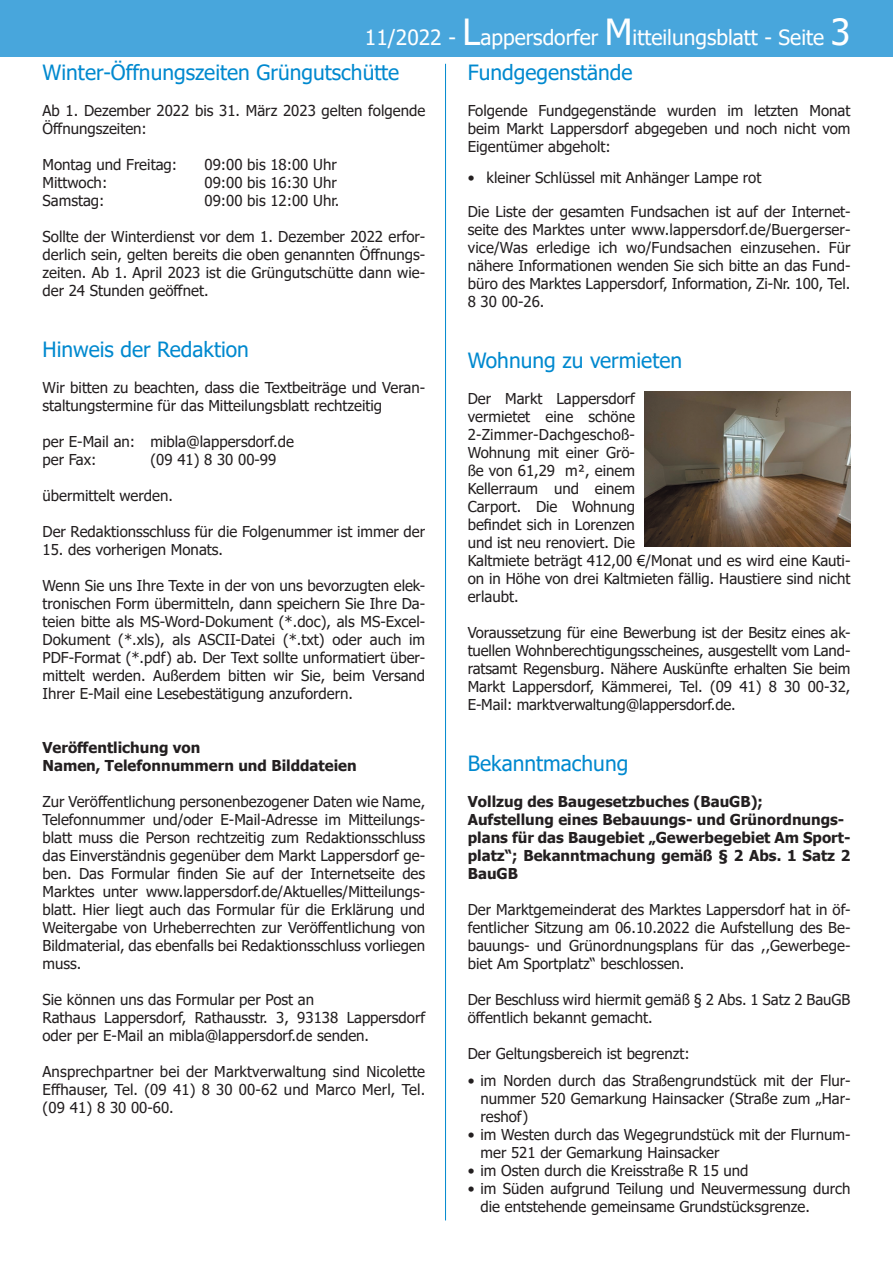
<style>
.page{position:relative;width:893px;height:1263px;background:#fff}
.page>*{position:absolute;margin:0;border:0;box-sizing:border-box;transform-origin:0 0}
.t1{font:21px/34.5px "Tahoma";color:#fff}
.t2{font:21px "Tahoma";color:#0089cf}
.t3{font:15px/18px "Tahoma";color:#231f20;text-align:justify}
.t4{font:700 15px/18px "Tahoma";color:#231f20}
.s1{font-size:36px}
.s2{color:#0089cf}
</style>
<div class="page">
<div style="left:0;top:0;width:893px;height:57px;background:#48a6dc"></div>
<hr style="left:445px;top:64px;width:1px;height:1156px;background:#0089cf">
<img style="left:644px;top:392px;width:206px;height:154px">
<h1 class="t1" style="left:43px;top:22px;width:809px;text-indent:322px">11/2022 - <span class="s1">L</span>appersdorfer <span class="s1">M</span>itteilungsblatt - Seite <span class="s1">3<br></span><span class="s2">Winter-Öffnungszeiten Grüngutschütte</span></h1>
<p class="t3" style="left:43px;top:102px;width:384px">Ab 1. Dezember 2022 bis 31. März 2023 gelten folgende</p>
<p class="t3" style="left:43px;top:120px;width:106px">Öffnungszeiten:</p>
<p class="t3" style="left:43px;top:156px;width:136px">Montag und Freitag:<br>Mittwoch:</p>
<p class="t3" style="left:205px;top:156px;width:134px">09:00 bis 18:00 Uhr<br>09:00 bis 16:30 Uhr</p>
<p class="t3" style="left:43px;top:192px;width:64px">Samstag:</p>
<p class="t3" style="left:205px;top:192px;width:136px">09:00 bis 12:00 Uhr.</p>
<p class="t3" style="left:43px;top:228px;width:384px">Sollte der Winterdienst vor dem 1. Dezember 2022 erfor&shy;derlich sein, gelten bereits die oben genannten Öffnungs&shy;zeiten. Ab 1. April 2023 ist die Grüngutschütte dann wie&shy;der 24 Stunden geöffnet.</p>
<h3 class="t2" style="left:468px;top:58px;width:166px">Fundgegenstände</h3>
<p class="t3" style="left:468px;top:102px;width:384px">Folgende Fundgegenstände wurden im letzten Monat beim Markt Lappersdorf abgegeben und noch nicht vom Eigentümer abgeholt:</p>
<p class="t3" style="left:468px;top:169px;width:295px">• kleiner Schlüssel mit Anhänger Lampe rot</p>
<p class="t3" style="left:468px;top:203px;width:384px">Die Liste der gesamten Fundsachen ist auf der Internet&shy;seite des Marktes unter www.lappersdorf.de/Buergerser&shy;vice/Was erledige ich wo/Fundsachen einzusehen. Für nähere Informationen wenden Sie sich bitte an das Fund&shy;büro des Marktes Lappersdorf, Information, Zi-Nr. 100, Tel.<br>8 30 00-26.</p>
<h3 class="t2" style="left:43px;top:335px;width:208px">Hinweis der Redaktion</h3>
<p class="t3" style="left:43px;top:379px;width:384px">Wir bitten zu beachten, dass die Textbeiträge und Veran&shy;staltungstermine für das Mitteilungsblatt rechtzeitig</p>
<p class="t3" style="left:43px;top:433px;width:253px">per E-Mail an: mibla@lappersdorf.de per Fax:</p>
<p class="t3" style="left:151px;top:451px;width:127px">(09 41) 8 30 00-99</p>
<p class="t3" style="left:43px;top:487px;width:132px">übermittelt werden.</p>
<p class="t3" style="left:43px;top:523px;width:384px">Der Redaktionsschluss für die Folgenummer ist immer der</p>
<p class="t3" style="left:43px;top:541px;width:182px">15. des vorherigen Monats.</p>
<p class="t3" style="left:43px;top:577px;width:384px">Wenn Sie uns Ihre Texte in der von uns bevorzugten elek&shy;tronischen Form übermitteln, dann speichern Sie Ihre Da&shy;teien bitte als MS-Word-Dokument (*.doc), als MS-Excel-Dokument (*.xls), als ASCII-Datei (*.txt) oder auch im PDF-Format (*.pdf) ab. Der Text sollte unformatiert über&shy;mittelt werden. Außerdem bitten wir Sie, beim Versand Ihrer E-Mail eine Lesebestätigung anzufordern.</p>
<h5 class="t4" style="left:43px;top:739px;width:159px">Veröffentlichung von</h5>
<p class="t4" style="left:43px;top:757px;width:316px">Namen, Telefonnummern und Bilddateien</p>
<p class="t3" style="left:43px;top:793px;width:384px">Zur Veröffentlichung personenbezogener Daten wie Name, Telefonnummer und/oder E-Mail-Adresse im Mitteilungs&shy;blatt muss die Person rechtzeitig zum Redaktionsschluss das Einverständnis gegenüber dem Markt Lappersdorf ge&shy;ben. Das Formular finden Sie auf der Internetseite des Marktes unter www.lappersdorf.de/Aktuelles/Mitteilungs&shy;blatt. Hier liegt auch das Formular für die Erklärung und Weitergabe von Urheberrechten zur Veröffentlichung von Bildmaterial, das ebenfalls bei Redaktionsschluss vorliegen muss.</p>
<p class="t3" style="left:43px;top:991px;width:384px;text-align:left">Sie können uns das Formular per Post an<br>Rathaus Lappersdorf, Rathausstr. 3, 93138 Lappersdorf oder per E-Mail an mibla@lappersdorf.de senden.</p>
<p class="t3" style="left:43px;top:1063px;width:384px">Ansprechpartner bei der Marktverwaltung sind Nicolette Effhauser, Tel. (09 41) 8 30 00-62 und Marco Merl, Tel. (09 41) 8 30 00-60.</p>
<h3 class="t2" style="left:468px;top:346px;width:216px">Wohnung zu vermieten</h3>
<p class="t3" style="left:468px;top:390px;width:169px">Der Markt Lappersdorf</p>
<p class="t3" style="left:468px;top:408px;width:169px">vermietet eine schöne 2-Zimmer-Dachgeschoß-Wohnung mit einer Grö&shy;ße von 61,29 m², einem Kellerraum und einem Carport. Die Wohnung befindet sich in Lorenzen und ist neu renoviert. Die</p>
<p class="t3" style="left:468px;top:552px;width:384px">Kaltmiete beträgt 412,00 €/Monat und es wird eine Kauti&shy;on in Höhe von drei Kaltmieten fällig. Haustiere sind nicht erlaubt.</p>
<p class="t3" style="left:468px;top:624px;width:384px">Voraussetzung für eine Bewerbung ist der Besitz eines ak&shy;tuellen Wohnberechtigungsscheines, ausgestellt vom Land&shy;ratsamt Regensburg. Nähere Auskünfte erhalten Sie beim Markt Lappersdorf, Kämmerei, Tel. (09 41) 8 30 00-32, E-Mail: marktverwaltung@lappersdorf.de.</p>
<h3 class="t2" style="left:468px;top:749px;width:162px">Bekanntmachung</h3>
<p class="t4" style="left:468px;top:793px;width:384px">Vollzug des Baugesetzbuches (BauGB); Aufstellung eines Bebauungs- und Grünordnungs&shy;plans für das Baugebiet „Gewerbegebiet Am Sport&shy;platz“; Bekanntmachung gemäß § 2 Abs. 1 Satz 2<br>BauGB</p>
<p class="t3" style="left:468px;top:902px;width:384px">Der Marktgemeinderat des Marktes Lappersdorf hat in öf&shy;fentlicher Sitzung am 06.10.2022 die Aufstellung des Be&shy;bauungs- und Grünordnungsplans für das ,,Gewerbege-</p>
<p class="t3" style="left:468px;top:956px;width:218px">biet Am Sportplatz“ beschlossen.</p>
<p class="t3" style="left:468px;top:992px;width:384px">Der Beschluss wird hiermit gemäß § 2 Abs. 1 Satz 2 BauGB öffentlich bekannt gemacht.</p>
<p class="t3" style="left:468px;top:1046px;width:223px">Der Geltungsbereich ist begrenzt:</p>
<p class="t3" style="left:480px;top:1073px;width:371px;text-indent:-13px">• im Norden durch das Straßengrundstück mit der Flur&shy;nummer 520 Gemarkung Hainsacker (Straße zum „Har&shy;reshof)</p>
<p class="t3" style="left:480px;top:1127px;width:371px;text-indent:-13px">• im Westen durch das Wegegrundstück mit der Flurnum&shy;mer 521 der Gemarkung Hainsacker</p>
<p class="t3" style="left:468px;top:1163px;width:282px">• im Osten durch die Kreisstraße R 15 und</p>
<p class="t3" style="left:480px;top:1181px;width:371px;text-indent:-13px">• im Süden aufgrund Teilung und Neuvermessung durch die entstehende gemeinsame Grundstücksgrenze.</p>
</div>
